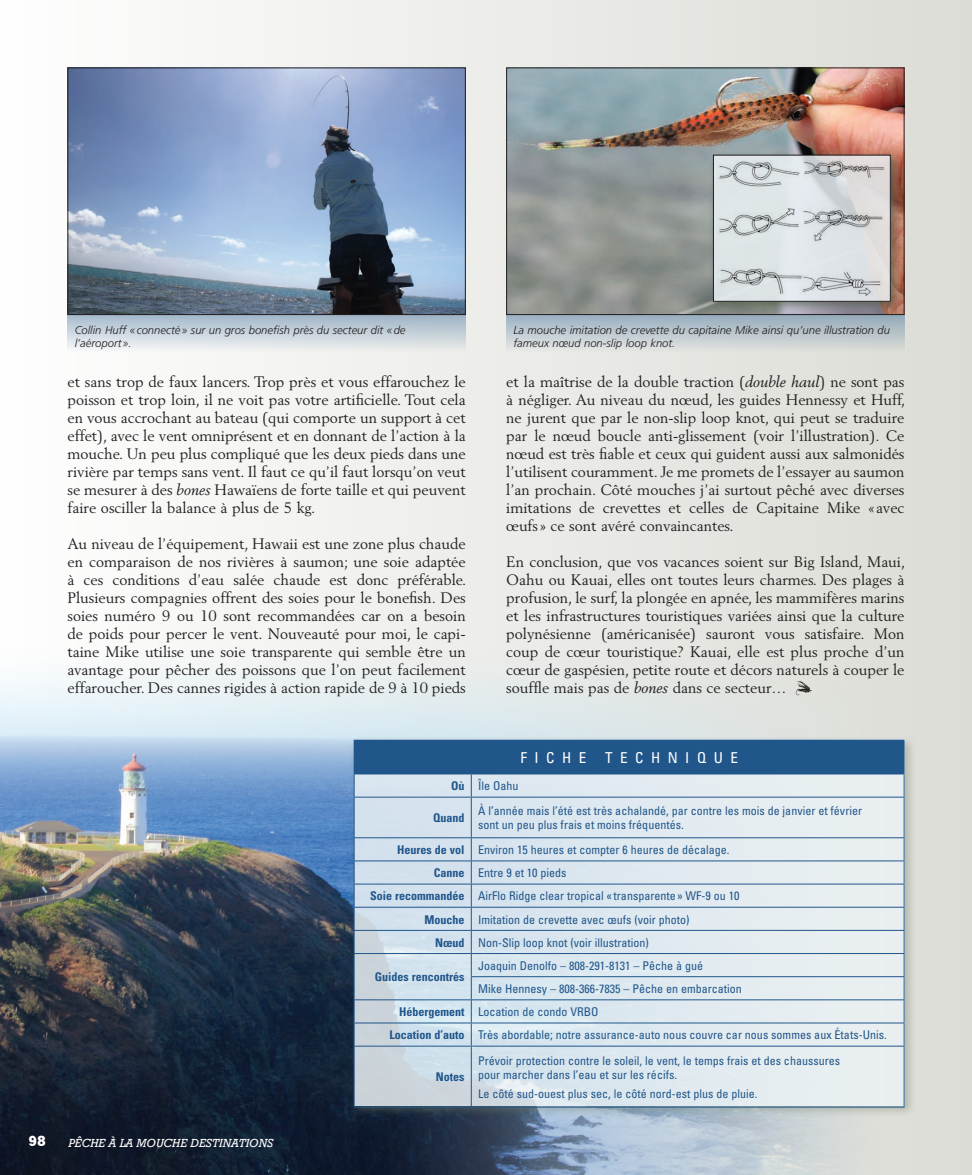
<style>
.page{position:relative;width:972px;height:1175px;background:#fff}
.page>*{position:absolute;margin:0;border:0;box-sizing:border-box;transform-origin:0 0}
.Texte_corps_Sophie{font:15px/18px "Berling";color:#231f20;text-align:justify}
.Texte_corps_Sophie-2{font:condensed 15px "Univers";letter-spacing:.5em;color:#fff}
.t1{font:800 15px "Rockwell";color:#fff;scale:.85 1}
.Texte_corps_Sophie-3{font:condensed 12px/14.4px "Univers";color:#21568a}
.Texte_corps_Sophie-4{font:700 condensed 12px "Univers";color:#21568a}
.t2{font:italic 12px "Rockwell";color:#fff}
.Légende_Sophie{font:italic 300 11.25px/13.5px "Frutiger";color:#231f20}
.s1{font-style:italic}
</style>
<div class="page">
<div style="left:0;top:0;width:972px;height:1174px;background:linear-gradient(to right,#fefefe,#dbdcd5)"></div>
<img style="left:0;top:645px;width:884px;height:529px">
<svg style="left:796px;top:681px;width:16px;height:14px"></svg>
<div style="left:349px;top:735px;width:567px;height:383px;background:#768269;opacity:.5"></div>
<svg style="left:355px;top:774px;width:549px;height:332px;background:#dae5ec"></svg>
<div style="left:354px;top:740px;width:550px;height:34px;background:#21568a"></div>
<svg style="left:354px;top:774px;width:1px;height:22px"></svg>
<svg style="left:471px;top:774px;width:1px;height:22px"></svg>
<svg style="left:904px;top:774px;width:1px;height:22px"></svg>
<hr style="left:354px;top:796px;width:117px;height:1px;background:#21568a">
<hr style="left:354px;top:797px;width:1px;height:40px;background:#21568a">
<hr style="left:471px;top:796px;width:434px;height:1px;background:#21568a">
<hr style="left:471px;top:797px;width:1px;height:40px;background:#21568a">
<hr style="left:904px;top:797px;width:1px;height:40px;background:#21568a">
<hr style="left:354px;top:837px;width:117px;height:1px;background:#21568a">
<hr style="left:471px;top:837px;width:434px;height:1px;background:#21568a">
<hr style="left:354px;top:860px;width:117px;height:1px;background:#21568a">
<hr style="left:471px;top:860px;width:434px;height:1px;background:#21568a">
<hr style="left:354px;top:883px;width:117px;height:1px;background:#21568a">
<hr style="left:471px;top:883px;width:434px;height:1px;background:#21568a">
<hr style="left:354px;top:906px;width:117px;height:1px;background:#21568a">
<hr style="left:471px;top:906px;width:434px;height:1px;background:#21568a">
<hr style="left:354px;top:930px;width:117px;height:1px;background:#21568a">
<hr style="left:471px;top:930px;width:434px;height:1px;background:#21568a">
<hr style="left:354px;top:953px;width:117px;height:1px;background:#21568a">
<hr style="left:471px;top:953px;width:434px;height:1px;background:#21568a">
<hr style="left:471px;top:976px;width:433px;height:1px;background:#21568a">
<hr style="left:354px;top:999px;width:117px;height:1px;background:#21568a">
<hr style="left:471px;top:999px;width:434px;height:1px;background:#21568a">
<hr style="left:354px;top:1022px;width:117px;height:1px;background:#21568a">
<svg style="left:354px;top:838px;width:1px;height:207px"></svg>
<hr style="left:471px;top:1022px;width:434px;height:1px;background:#21568a">
<svg style="left:471px;top:838px;width:1px;height:207px"></svg>
<svg style="left:904px;top:838px;width:1px;height:207px"></svg>
<hr style="left:354px;top:1045px;width:117px;height:1px;background:#21568a">
<hr style="left:354px;top:1046px;width:1px;height:60px;background:#21568a">
<hr style="left:471px;top:1045px;width:434px;height:1px;background:#21568a">
<hr style="left:471px;top:1046px;width:1px;height:60px;background:#21568a">
<hr style="left:904px;top:1046px;width:1px;height:60px;background:#21568a">
<hr style="left:354px;top:1106px;width:117px;height:1px;background:#21568a">
<hr style="left:471px;top:1106px;width:434px;height:1px;background:#21568a">
<hr style="left:354px;top:739px;width:117px;height:1px;background:#21568a">
<hr style="left:471px;top:739px;width:434px;height:1px;background:#21568a">
<hr style="left:904px;top:740px;width:1px;height:33px;background:#21568a">
<hr style="left:471px;top:773px;width:434px;height:1px;background:#21568a">
<svg style="left:506px;top:315px;width:398px;height:37px;background:#bcc7ce"></svg>
<svg style="left:68px;top:315px;width:398px;height:37px;background:#c9d4dd"></svg>
<img style="left:508px;top:70px;width:394px;height:243px">
<div style="left:506px;top:68px;width:398px;height:247px;border:1px solid #231f20"></div>
<div style="left:709px;top:151px;width:193px;height:162px;background:#4f5c46;opacity:.75"></div>
<div style="left:713px;top:155px;width:177px;height:146px;background:#dfe3e5"></div>
<img style="left:719px;top:160px;width:166px;height:135px">
<div style="left:713px;top:155px;width:178px;height:147px;border:1px solid #231f20"></div>
<img style="left:70px;top:70px;width:394px;height:243px">
<div style="left:68px;top:68px;width:398px;height:247px;border:1px solid #231f20"></div>
<p class="Légende_Sophie" style="left:75px;top:323px;width:332px">Collin Huff «connecté » sur un gros bonefish près du secteur dit «de l’aéroport».</p>
<p class="Texte_corps_Sophie" style="left:68px;top:372px;width:400px">et sans trop de faux lancers. Trop près et vous effarouchez le poisson et trop loin, il ne voit pas votre artificielle. Tout cela en vous accrochant au bateau (qui comporte un support à cet effet), avec le vent omniprésent et en donnant de l’action à la mouche. Un peu plus compliqué que les deux pieds dans une rivière par temps sans vent. Il faut ce qu’il faut lorsqu’on veut se mesurer à des <span class="s1">bones</span> Hawaïens de forte taille et qui peuvent faire osciller la balance à plus de 5 kg.</p>
<p class="Texte_corps_Sophie" style="left:68px;top:534px;width:400px">Au niveau de l’équipement, Hawaii est une zone plus chaude en comparaison de nos rivières à saumon; une soie adaptée à ces conditions d’eau salée chaude est donc préférable.<br>Plusieurs compagnies offrent des soies pour le bonefish. Des soies numéro 9 ou 10 sont recommandées car on a besoin de poids pour percer le vent. Nouveauté pour moi, le capi&shy;taine Mike utilise une soie transparente qui semble être un avantage pour pêcher des poissons que l’on peut facilement effaroucher. Des cannes rigides à action rapide de 9 à 10 pieds</p>
<p class="Légende_Sophie" style="left:513px;top:323px;width:378px">La mouche imitation de crevette du capitaine Mike ainsi qu’une illustration du fameux nœud non-slip loop knot.</p>
<p class="Texte_corps_Sophie" style="left:506px;top:372px;width:400px">et la maîtrise de la double traction (<span class="s1">double haul</span>) ne sont pas à négliger. Au niveau du nœud, les guides Hennessy et Huff, ne jurent que par le non-slip loop knot, qui peut se traduire par le nœud boucle anti-glissement (voir l’illustration). Ce nœud est très fiable et ceux qui guident aussi aux salmonidés l’utilisent couramment. Je me promets de l’essayer au saumon l’an prochain. Côté mouches j’ai surtout pêché avec diverses imitations de crevettes et celles de Capitaine Mike « avec œufs» ce sont avéré convaincantes.</p>
<p class="Texte_corps_Sophie" style="left:506px;top:552px;width:400px">En conclusion, que vos vacances soient sur Big Island, Maui, Oahu ou Kauai, elles ont toutes leurs charmes. Des plages à profusion, le surf, la plongée en apnée, les mammifères marins et les infrastructures touristiques variées ainsi que la culture polynésienne (américanisée) sauront vous satisfaire. Mon coup de cœur touristique? Kauai, elle est plus proche d’un cœur de gaspésien, petite route et décors naturels à couper le souffle mais pas de <span class="s1">bones</span> dans ce secteur…</p>
<p class="Texte_corps_Sophie-2" style="left:520px;top:748px;width:219px">FICHE TECHNIQUE</p>
<p class="Texte_corps_Sophie-4" style="left:451px;top:778px;width:15px">Où</p>
<p class="Texte_corps_Sophie-3" style="left:478px;top:778px;width:42px">Île Oahu</p>
<p class="Texte_corps_Sophie-4" style="left:433px;top:810px;width:33px">Quand</p>
<p class="Texte_corps_Sophie-3" style="left:478px;top:803px;width:385px">À l’année mais l’été est très achalandé, par contre les mois de janvier et février sont un peu plus frais et moins fréquentés.</p>
<p class="Texte_corps_Sophie-4" style="left:397px;top:842px;width:69px">Heures de vol</p>
<p class="Texte_corps_Sophie-3" style="left:478px;top:842px;width:253px">Environ 15 heures et compter 6 heures de décalage.</p>
<p class="Texte_corps_Sophie-4" style="left:434px;top:865px;width:32px">Canne</p>
<p class="Texte_corps_Sophie-3" style="left:478px;top:865px;width:90px">Entre 9 et 10 pieds</p>
<p class="Texte_corps_Sophie-4" style="left:370px;top:888px;width:96px">Soie recommandée</p>
<p class="Texte_corps_Sophie-3" style="left:478px;top:888px;width:263px">AirFlo Ridge clear tropical « transparente » WF-9 ou 10</p>
<p class="Texte_corps_Sophie-4" style="left:424px;top:912px;width:42px">Mouche</p>
<p class="Texte_corps_Sophie-3" style="left:478px;top:912px;width:213px">Imitation de crevette avec œufs (voir photo)</p>
<p class="Texte_corps_Sophie-4" style="left:435px;top:935px;width:31px">Nœud</p>
<p class="Texte_corps_Sophie-3" style="left:478px;top:935px;width:172px">Non-Slip loop knot (voir illustration)</p>
<p class="Texte_corps_Sophie-4" style="left:375px;top:969px;width:91px">Guides rencontrés</p>
<p class="Texte_corps_Sophie-3" style="left:478px;top:958px;width:227px">Joaquin Denolfo – 808-291-8131 – Pêche à gué</p>
<p class="Texte_corps_Sophie-3" style="left:478px;top:981px;width:265px">Mike Hennesy – 808-366-7835 – Pêche en embarcation</p>
<p class="t1" style="left:28px;top:1132px;width:22px">98</p>
<p class="t2" style="left:68px;top:1136px;width:206px">PÊCHE À LA MOUCHE DESTINATIONS</p>
<p class="Texte_corps_Sophie-4" style="left:399px;top:1004px;width:67px">Hébergement</p>
<p class="Texte_corps_Sophie-3" style="left:478px;top:1004px;width:122px">Location de condo VRBO</p>
<p class="Texte_corps_Sophie-4" style="left:389px;top:1027px;width:77px">Location d’auto</p>
<p class="Texte_corps_Sophie-3" style="left:478px;top:1027px;width:410px">Très abordable; notre assurance-auto nous couvre car nous sommes aux États-Unis.</p>
<p class="Texte_corps_Sophie-4" style="left:436px;top:1069px;width:30px">Notes</p>
<p class="Texte_corps_Sophie-3" style="left:478px;top:1053px;width:364px">Prévoir protection contre le soleil, le vent, le temps frais et des chaussures pour marcher dans l’eau et sur les récifs.</p>
<p class="Texte_corps_Sophie-3" style="left:478px;top:1086px;width:281px">Le côté sud-ouest plus sec, le côté nord-est plus de pluie.</p>
</div>
